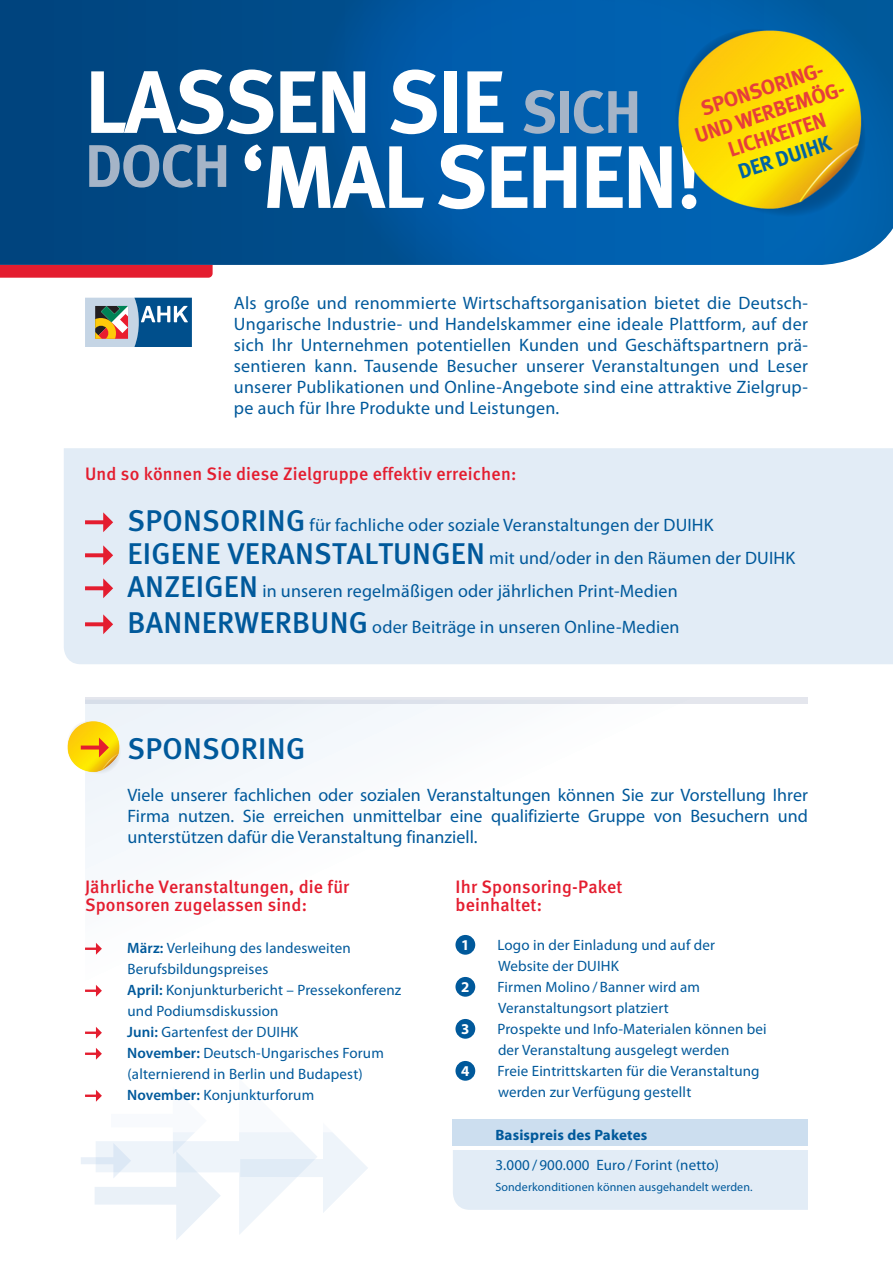
<style>
.page{position:relative;width:893px;height:1263px;background:#fff}
.page>*{position:absolute;margin:0;border:0;box-sizing:border-box;transform-origin:0 0}
.Főcím{font:88.5px "Seat Meta Bold H Roman";letter-spacing:-.02em;color:#fff}
.Magyar_kenyér{font:30px "Seat Meta Medium H Roman";letter-spacing:.01em;color:#00599b}
.Főcím-2{font:21px/24px "Seat Meta Bold H Roman";color:#e63e3b;text-align:center}
.Főcím-3{font:21px "Seat Meta Bold H Roman";color:#0163a2}
.Magyar_kenyér-2{font:18px/21px "Myriad Pro";letter-spacing:.01em;color:#00599b;text-align:justify}
.Magyar_kenyér-3{font:18px "Seat Meta Medium H Roman";letter-spacing:.01em;color:#e41d2f}
.Magyar_kenyér-4{font:15px/21px "Myriad Pro";letter-spacing:.01em;color:#00599b}
.Magyar_kenyér-5{font:700 15px "Myriad Pro";letter-spacing:.01em;color:#00599b}
.t1{font:700 15px "Myriad Pro";color:#fff}
.Magyar_kenyér-6{font:12px "Myriad Pro";letter-spacing:.01em;color:#00599b}
.s1{font-size:60px;color:#a5b4c7}
.s2{font-family:"Seat Meta Medium H Roman";font-size:30px}
.s3{font-weight:600}
</style>
<div class="page">
<svg style="left:85px;top:703px;width:723px;height:429px"></svg>
<div style="left:64px;top:448px;width:829px;height:216px;background:#e2ecf6"></div>
<div style="left:453px;top:1150px;width:355px;height:60px;background:#e2ecf6"></div>
<div style="left:453px;top:1119px;width:355px;height:28px;background:#ccdeef"></div>
<div style="left:0;top:0;width:258px;height:265px;background:#004783"></div>
<svg style="left:258px;top:0;width:635px;height:265px;background:#015aa3"></svg>
<div style="left:85px;top:697px;width:723px;height:6px;background:#e2e5ec"></div>
<hr style="left:453px;top:1146px;width:355px;height:3px;background:#fff">
<div style="left:665px;top:16px;width:212px;height:224px;background:#0063b2"></div>
<img style="left:663px;top:13px;width:213px;height:213px">
<img style="left:85px;top:716px;width:39px;height:1px">
<svg style="left:67px;top:717px;width:57px;height:64px"></svg>
<svg style="left:0;top:265px;width:213px;height:13px;background:#e42334"></svg>
<svg style="left:85px;top:298px;width:107px;height:49px;background:#6b8aa0"></svg>
<svg style="left:85px;top:512px;width:28px;height:20px"></svg>
<svg style="left:85px;top:545px;width:28px;height:20px"></svg>
<svg style="left:85px;top:578px;width:28px;height:20px"></svg>
<svg style="left:85px;top:614px;width:28px;height:20px"></svg>
<svg style="left:85px;top:943px;width:17px;height:12px"></svg>
<svg style="left:85px;top:985px;width:17px;height:12px"></svg>
<svg style="left:85px;top:1027px;width:17px;height:12px"></svg>
<svg style="left:85px;top:1048px;width:17px;height:12px"></svg>
<div style="left:455px;top:935px;width:20px;height:20px;background:#00599b;border-radius:50%"></div>
<div style="left:455px;top:977px;width:20px;height:20px;background:#00599b;border-radius:50%"></div>
<div style="left:455px;top:1019px;width:20px;height:20px;background:#00599b;border-radius:50%"></div>
<div style="left:455px;top:1061px;width:20px;height:20px;background:#00599b;border-radius:50%"></div>
<svg style="left:81px;top:1078px;width:287px;height:162px"></svg>
<p class="Főcím-2" style="left:684px;top:101px;width:162px;rotate:-18deg">SPONSORING-<br>UND WERBEMÖG-<br>LICHKEITEN</p>
<p class="Főcím" style="left:85px;top:46px;width:558px">LASSEN SIE <span class="s1">SICH</span></p>
<p class="Főcím" style="left:85px;top:121px;width:619px"><sup>DOCH</sup> ‘MAL SEHEN!</p>
<p class="Főcím-3" style="left:735px;top:160px;width:98px;rotate:-18deg">DER DUIHK</p>
<p class="Magyar_kenyér-2" style="left:234px;top:292px;width:576px">Als große und renommierte Wirtschaftsorganisation bietet die Deutsch-Ungarische Industrie- und Handelskammer eine ideale Plattform, auf der sich Ihr Unternehmen potentiellen Kunden und Geschäftspartnern prä&shy;sentieren kann. Tausende Besucher unserer Veranstaltungen und Leser unserer Publikationen und Online-Angebote sind eine attraktive Zielgrup&shy;pe auch für Ihre Produkte und Leistungen.</p>
<p class="Magyar_kenyér-3" style="left:85px;top:462px;width:433px">Und so können Sie diese Zielgruppe effektiv erreichen:</p>
<p class="Magyar_kenyér-2" style="left:128px;top:514px;width:588px"><span class="s2">SPONSORING</span> für fachliche oder soziale Veranstaltungen der DUIHK</p>
<p class="Magyar_kenyér-2" style="left:128px;top:547px;width:669px"><span class="s2">EIGENE VERANSTALTUNGEN</span> mit und/oder in den Räumen der DUIHK</p>
<p class="Magyar_kenyér-2" style="left:128px;top:580px;width:552px"><span class="s2">ANZEIGEN</span> in unseren regelmäßigen oder jährlichen Print-Medien</p>
<p class="Magyar_kenyér-2" style="left:128px;top:616px;width:553px"><span class="s2">BANNERWERBUNG</span> oder Beiträge in unseren Online-Medien</p>
<p class="Magyar_kenyér" style="left:128px;top:729px;width:179px">SPONSORING</p>
<p class="Magyar_kenyér-2" style="left:128px;top:784px;width:682px">Viele unserer fachlichen oder sozialen Veranstaltungen können Sie zur Vorstellung Ihrer Firma nutzen. Sie erreichen unmittelbar eine qualifizierte Gruppe von Besuchern und unterstützen dafür die Veranstaltung finanziell.</p>
<p class="Magyar_kenyér-3" style="left:85px;top:875px;width:266px">Jährliche Veranstaltungen, die für</p>
<p class="Magyar_kenyér-3" style="left:85px;top:893px;width:223px">Sponsoren zugelassen sind:</p>
<p class="Magyar_kenyér-4" style="left:127px;top:937px;width:225px"><span class="s3">März:</span> Verleihung des landesweiten<br>Berufsbildungspreises</p>
<p class="Magyar_kenyér-4" style="left:127px;top:979px;width:276px"><span class="s3">April:</span> Konjunkturbericht – Pressekonferenz und Podiumsdiskussion</p>
<p class="Magyar_kenyér-4" style="left:127px;top:1021px;width:173px"><span class="s3">Juni:</span> Gartenfest der DUIHK</p>
<p class="Magyar_kenyér-4" style="left:127px;top:1042px;width:258px"><span class="s3">November:</span> Deutsch-Ungarisches Forum (alternierend in Berlin und Budapest)</p>
<p class="Magyar_kenyér-4" style="left:127px;top:1084px;width:189px"><span class="s3">November:</span> Konjunkturforum</p>
<p class="Magyar_kenyér-3" style="left:455px;top:875px;width:169px">Ihr Sponsoring-Paket</p>
<p class="Magyar_kenyér-3" style="left:455px;top:893px;width:88px">beinhaltet:</p>
<p class="t1" style="left:461px;top:935px;width:10px">1</p>
<p class="Magyar_kenyér-4" style="left:497px;top:934px;width:219px">Logo in der Einladung und auf der<br>Website der DUIHK</p>
<p class="t1" style="left:461px;top:977px;width:10px">2</p>
<p class="Magyar_kenyér-4" style="left:497px;top:976px;width:204px">Firmen Molino / Banner wird am<br>Veranstaltungsort platziert</p>
<p class="t1" style="left:461px;top:1019px;width:10px">3</p>
<p class="Magyar_kenyér-4" style="left:497px;top:1018px;width:271px">Prospekte und Info-Materialen können bei der Veranstaltung ausgelegt werden</p>
<p class="t1" style="left:461px;top:1061px;width:10px">4</p>
<p class="Magyar_kenyér-4" style="left:497px;top:1060px;width:264px">Freie Eintrittskarten für die Veranstaltung werden zur Verfügung gestellt</p>
<p class="Magyar_kenyér-5" style="left:495px;top:1125px;width:153px">Basispreis des Paketes</p>
<p class="Magyar_kenyér-4" style="left:495px;top:1154px;width:225px">3.000 / 900.000 Euro / Forint (netto)</p>
<p class="Magyar_kenyér-6" style="left:495px;top:1180px;width:259px">Sonderkonditionen können ausgehandelt werden.</p>
</div>
